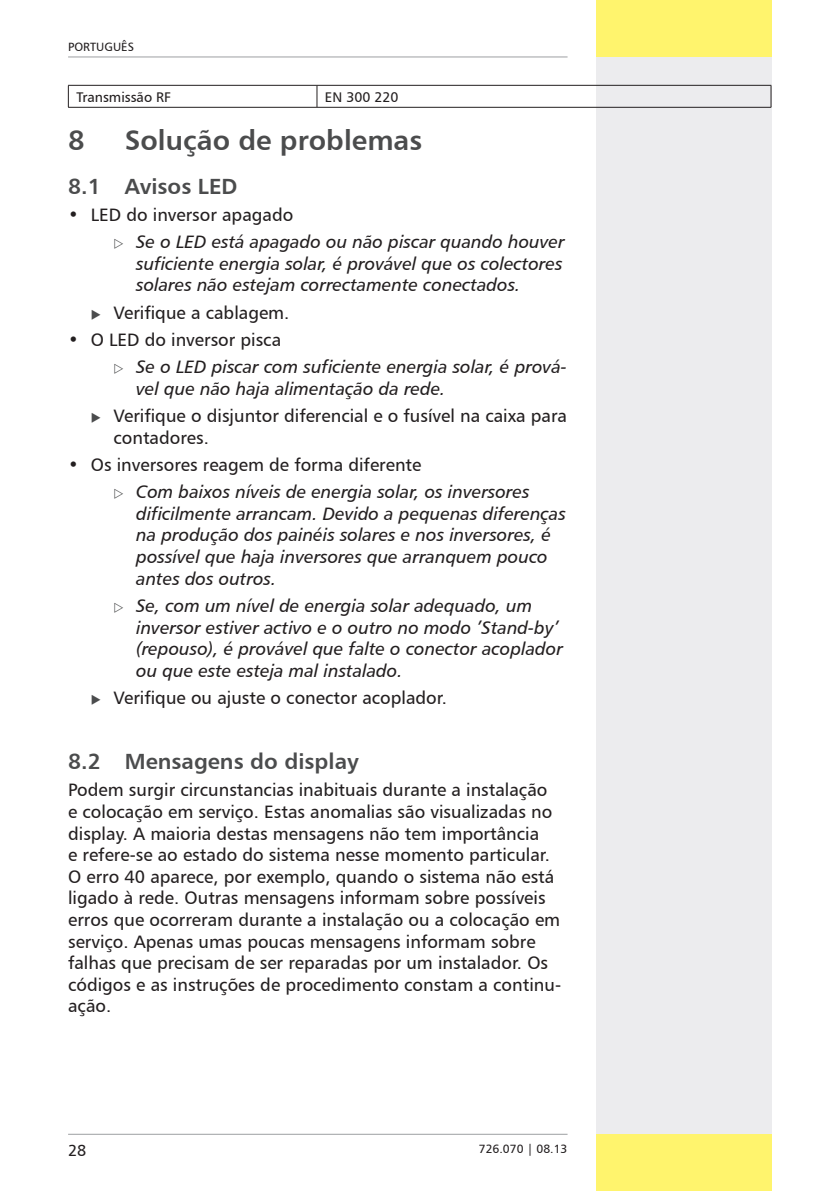
<style>
.page{position:relative;width:840px;height:1191px;background:#fff}
.page>*{position:absolute;margin:0;border:0;box-sizing:border-box;transform-origin:0 0}
.t1{font:28px "Humanist 777 BT Bold B";color:#4b4c4d}
.t2{font:22px "Humanist 777 BT Bold B";color:#4b4c4d}
.t3{font:18px/21.6px "Humanist 777 BT Roman B";color:#231f20}
.t4{font:18px/21.6px "Humanist 777 BT Italic B";color:#231f20}
.t5{font:16px "Humanist 777 BT Roman B";color:#231f20}
.t6{font:14px "Humanist 777 BT Roman B";color:#231f20}
.t7{font:12px "Humanist 777 BT Roman B";color:#231f20}
</style>
<div class="page">
<div style="left:595px;top:57px;width:176px;height:1077px;background:#ececee"></div>
<div style="left:595px;top:0;width:176px;height:57px;background:#fff46d"></div>
<div style="left:595px;top:1134px;width:176px;height:57px;background:#fff46d"></div>
<hr style="left:68px;top:1134px;width:499px;height:1px;background:#9d9fa2">
<hr style="left:68px;top:57px;width:499px;height:1px;background:#9d9fa2">
<hr style="left:68px;top:85px;width:249px;height:1px;background:#231f20">
<svg style="left:68px;top:86px;width:1px;height:21px"></svg>
<hr style="left:317px;top:85px;width:226px;height:1px;background:#231f20">
<svg style="left:316px;top:86px;width:1px;height:21px"></svg>
<hr style="left:543px;top:85px;width:227px;height:1px;background:#231f20">
<svg style="left:770px;top:86px;width:1px;height:21px"></svg>
<hr style="left:68px;top:107px;width:249px;height:1px;background:#231f20">
<hr style="left:317px;top:107px;width:226px;height:1px;background:#231f20">
<hr style="left:543px;top:107px;width:227px;height:1px;background:#231f20">
<p class="t7" style="left:68px;top:39px;width:67px">PORTUGUÊS</p>
<p class="t6" style="left:76px;top:88px;width:96px">Transmissão RF</p>
<p class="t6" style="left:325px;top:88px;width:75px">EN 300 220</p>
<h1 class="t1" style="left:68px;top:123px;width:18px">8</h1>
<h1 class="t1" style="left:125px;top:123px;width:298px">Solução de problemas</h1>
<p class="t2" style="left:68px;top:172px;width:171px">8.1 Avisos LED</p>
<p class="t3" style="left:91px;top:203px;width:204px">LED do inversor apagado</p>
<p class="t4" style="left:136px;top:231px;width:430px;text-align:justify">Se o LED está apagado ou não piscar quando houver suficiente energia solar, é provável que os colectores solares não estejam correctamente conectados.</p>
<p class="t3" style="left:91px;top:298px;width:200px;line-height:27.2px;text-indent:23px">Verifique a cablagem.<br>O LED do inversor pisca</p>
<p class="t4" style="left:136px;top:356px;width:432px">Se o LED piscar com suficiente energia solar, é prová&shy;vel que não haja alimentação da rede.</p>
<p class="t3" style="left:113px;top:405px;width:455px">Verifique o disjuntor diferencial e o fusível na caixa para contadores.</p>
<p class="t3" style="left:91px;top:453px;width:332px">Os inversores reagem de forma diferente</p>
<p class="t4" style="left:136px;top:481px;width:431px">Com baixos níveis de energia solar, os inversores dificilmente arrancam. Devido a pequenas diferenças na produção dos painéis solares e nos inversores, é possível que haja inversores que arranquem pouco antes dos outros.</p>
<p class="t4" style="left:136px;top:594px;width:428px">Se, com um nível de energia solar adequado, um inversor estiver activo e o outro no modo ’Stand-by’ (repouso), é provável que falte o conector acoplador ou que este esteja mal instalado.</p>
<p class="t3" style="left:113px;top:686px;width:335px">Verifique ou ajuste o conector acoplador.</p>
<p class="t3" style="left:68px;top:203px;width:12px">•</p>
<p class="t3" style="left:68px;top:328px;width:12px">•</p>
<p class="t3" style="left:68px;top:453px;width:12px">•</p>
<p class="t2" style="left:68px;top:747px;width:292px">8.2 Mensagens do display</p>
<p class="t3" style="left:68px;top:779px;width:494px">Podem surgir circunstancias inabituais durante a instalação e colocação em serviço. Estas anomalias são visualizadas no display. A maioria destas mensagens não tem importância<br>e refere-se ao estado do sistema nesse momento particular.<br>O erro 40 aparece, por exemplo, quando o sistema não está ligado à rede. Outras mensagens informam sobre possíveis erros que ocorreram durante a instalação ou a colocação em serviço. Apenas umas poucas mensagens informam sobre falhas que precisam de ser reparadas por um instalador. Os códigos e as instruções de procedimento constam a continu&shy;ação.</p>
<p class="t5" style="left:68px;top:1140px;width:20px">28</p>
<p class="t7" style="left:478px;top:1141px;width:90px">726.070 | 08.13</p>
</div>
